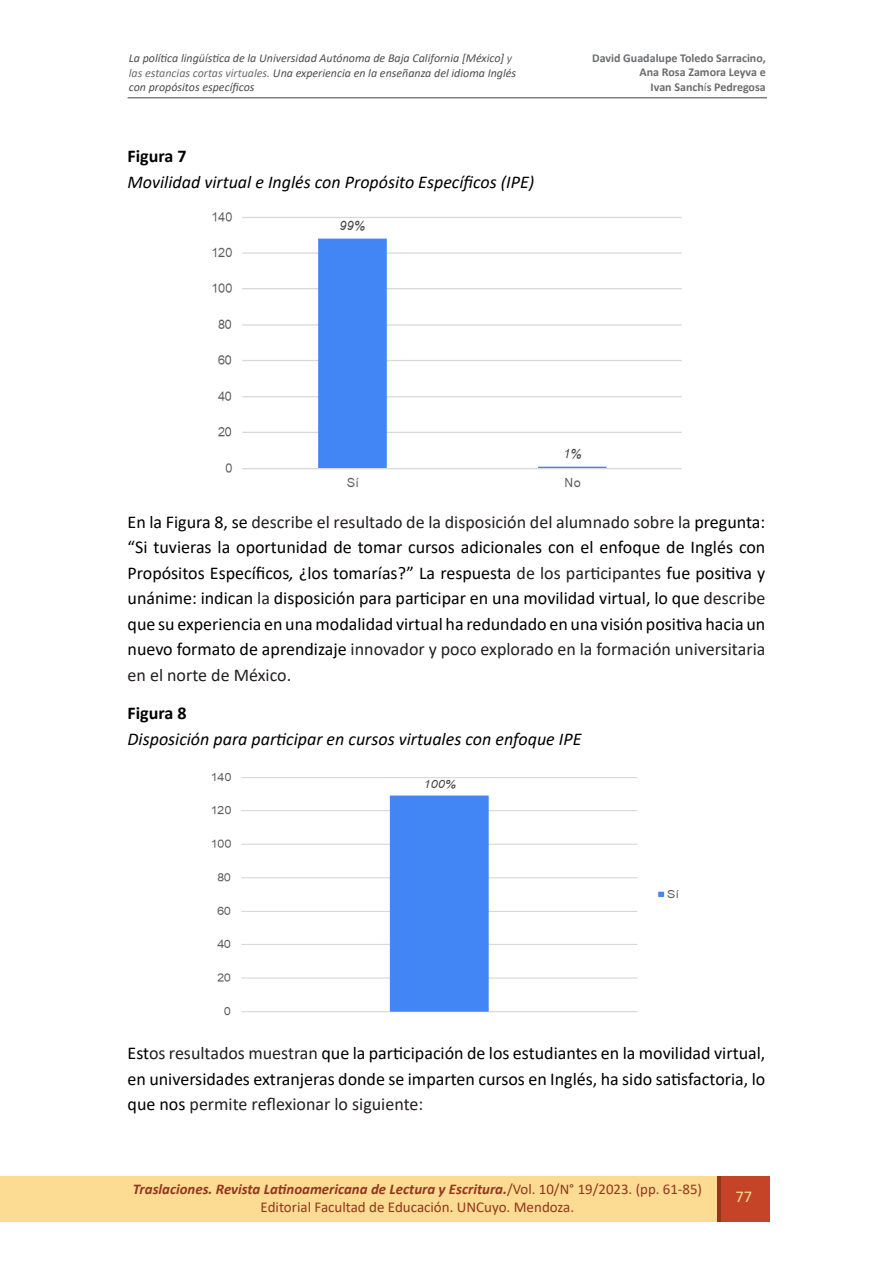
<style>
.page{position:relative;width:893px;height:1263px;background:#fff}
.page>*{position:absolute;margin:0;border:0;box-sizing:border-box;transform-origin:0 0}
.t1{font:18px/25.5px "Calibri";color:#000;text-align:justify}
.t2{font:italic 18px "Calibri";color:#000}
.t3{font:700 18px "Calibri";color:#000}
.t4{font:16.5px "Calibri";color:#fcdb92}
.t5{font:15px "Calibri";color:#91371e}
.t6{font:italic 700 14.85px "Calibri";color:#91371e}
.Título_Principal{font:italic 12px/14.4px "Calibri";color:#4d4d4d}
.t7{font:700 12px/14.4px "Calibri";color:#6c6d70;text-align:right}
.s1{color:#6c6d70}
.s2{font-weight:400}
.s3{color:#231f20}
.s4{font-style:italic}
.s5{font-weight:400;font-style:normal}
</style>
<div class="page">
<div style="left:718px;top:1176px;width:52px;height:46px;background:#c54427"></div>
<div style="left:0;top:1176px;width:719px;height:46px;background:#fcdb92"></div>
<hr style="left:718px;top:1176px;width:3px;height:46px;background:#91371e">
<hr style="left:128px;top:97px;width:639px;height:1px;background:#57585a">
<img style="left:212px;top:212px;width:470px;height:276px">
<img style="left:211px;top:773px;width:468px;height:243px">
<p class="Título_Principal" style="left:129px;top:51px;width:389px">La política lingüística de la Universidad Autónoma de Baja California [México] <span class="s1">y las estancias cortas virtuales.</span> Una experiencia en la enseñanza del idioma Inglés con propósitos específicos</p>
<p class="t7" style="left:592px;top:51px;width:175px">David Guadalupe Toledo Sarracino,</p>
<p class="t7" style="left:640px;top:65px;width:128px">Ana Rosa Zamora Leyva e<br>Ivan Sanch<span class="s2">í</span>s Pedregosa</p>
<p class="t3" style="left:128px;top:144px;width:60px">Figura 7</p>
<p class="t2" style="left:128px;top:169px;width:408px">Movilidad virtual e Inglés con Propósito Específicos (IPE)</p>
<p class="t1" style="left:128px;top:509px;width:639px">En la Figura 8, se <span class="s3">describe el resultado de la disposición del alumnado sobre la</span> pregunta: “Si tuvieras la oportunidad de tomar cursos adicionales con el enfoque de Inglés con Propósitos Específicos<span class="s4">,</span> ¿los tomarías?” La respuesta <span class="s3">de los participantes</span> fue positiva y unánime: indican <span class="s3">la</span> disposición para participar en una movilidad virtual, lo que <span class="s3">describe </span>que su experiencia en una modalidad virtual ha redundado en una visión positiva hacia un nuevo formato de aprendizaje <span class="s3">innovador y poco explorado en la formación universitaria en el norte de México.</span></p>
<p class="t3" style="left:128px;top:700px;width:60px">Figura 8</p>
<p class="t2" style="left:128px;top:726px;width:455px">Disposición para participar en cursos virtuales con enfoque IPE</p>
<p class="t1" style="left:128px;top:1040px;width:639px">Est<span class="s3">os resultados muestran</span> que la participación de los estudiantes en la movilidad virtual, en universidades extranjeras donde se imparten cursos en Inglés, ha sido satisfactoria, lo que nos <span class="s3">permite reflexionar lo siguiente:</span></p>
<p class="t6" style="left:133px;top:1179px;width:571px">Traslaciones. Revista Latinoamericana de Lectura y Escritura.<span class="s5">/Vol. 10/N° 19/2023. (pp. 61-85)</span></p>
<p class="t5" style="left:261px;top:1197px;width:315px">Editorial Facultad de Educación. UNCuyo. Mendoza.</p>
<p class="t4" style="left:736px;top:1185px;width:18px">77</p>
</div>
